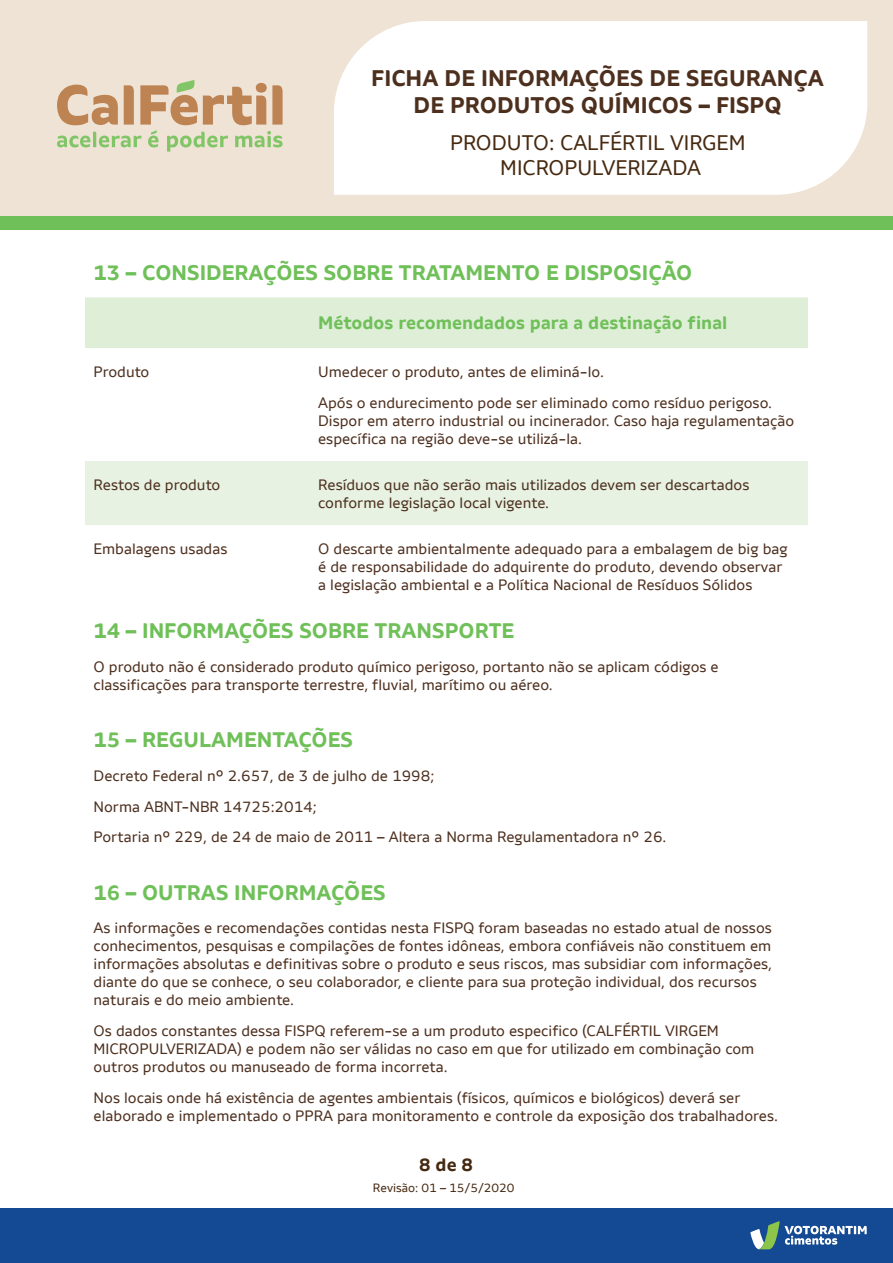
<style>
.page{position:relative;width:893px;height:1263px;background:#fff}
.page>*{position:absolute;margin:0;border:0;box-sizing:border-box;transform-origin:0 0}
.t1{font:700 22.5px/27px "Votorantim Sans";color:#4d2f1e;text-align:center}
.t2{font:700 21px "Votorantim Sans";color:#6fc059}
.t3{font:21px/25.2px "Votorantim Sans";color:#46290f;text-align:center}
.t4{font:700 18px "Votorantim Sans";color:#6fc059}
.t5{font:700 18px "Votorantim Sans";color:#452910}
.t6{font:15px/18px "Votorantim Sans";color:#4d2f1e}
.t7{font:12px "Votorantim Sans";color:#46290f}
</style>
<div class="page">
<div style="left:0;top:0;width:893px;height:216px;background:#efe3d5"></div>
<div style="left:334px;top:21px;width:533px;height:174px;background:#fff"></div>
<svg style="left:57px;top:80px;width:226px;height:72px"></svg>
<div style="left:0;top:216px;width:893px;height:14px;background:#6fc058"></div>
<div style="left:0;top:1209px;width:893px;height:54px;background:#144994"></div>
<svg style="left:750px;top:1221px;width:117px;height:28px"></svg>
<div style="left:85px;top:297px;width:723px;height:51px;background:#deeed7"></div>
<div style="left:85px;top:461px;width:723px;height:64px;background:#e7f2e2"></div>
<h1 class="t1" style="left:371px;top:65px;width:454px">FICHA DE INFORMAÇÕES DE SEGURANÇA<br>DE PRODUTOS QUÍMICOS – FISPQ</h1>
<h2 class="t3" style="left:450px;top:130px;width:297px">PRODUTO: CALFÉRTIL VIRGEM<br>MICROPULVERIZADA</h2>
<h2 class="t2" style="left:94px;top:261px;width:600px">13 – CONSIDERAÇÕES SOBRE TRATAMENTO E DISPOSIÇÃO</h2>
<p class="t4" style="left:318px;top:312px;width:411px">Métodos recomendados para a destinação final</p>
<p class="t6" style="left:94px;top:363px;width:57px">Produto</p>
<p class="t6" style="left:318px;top:357px;width:455px;line-height:30.8px">Umedecer o produto, antes de eliminá-lo.<br>Após o endurecimento pode ser eliminado como resíduo perigoso.</p>
<p class="t6" style="left:318px;top:412px;width:478px">Dispor em aterro industrial ou incinerador. Caso haja regulamentação específica na região deve-se utilizá-la.</p>
<p class="t6" style="left:94px;top:476px;width:128px">Restos de produto</p>
<p class="t6" style="left:318px;top:476px;width:433px">Resíduos que não serão mais utilizados devem ser descartados conforme legislação local vigente.</p>
<p class="t6" style="left:94px;top:540px;width:135px">Embalagens usadas</p>
<p class="t6" style="left:318px;top:540px;width:471px">O descarte ambientalmente adequado para a embalagem de big bag é de responsabilidade do adquirente do produto, devendo observar a legislação ambiental e a Política Nacional de Resíduos Sólidos</p>
<h2 class="t2" style="left:94px;top:618px;width:422px">14 – INFORMAÇÕES SOBRE TRANSPORTE</h2>
<p class="t6" style="left:94px;top:657px;width:627px">O produto não é considerado produto químico perigoso, portanto não se aplicam códigos e classificações para transporte terrestre, fluvial, marítimo ou aéreo.</p>
<h2 class="t2" style="left:94px;top:727px;width:261px">15 – REGULAMENTAÇÕES</h2>
<p class="t6" style="left:94px;top:760px;width:574px;line-height:30.8px">Decreto Federal nº 2.657, de 3 de julho de 1998;<br>Norma ABNT-NBR 14725:2014;<br>Portaria nº 229, de 24 de maio de 2011 – Altera a Norma Regulamentadora nº 26.</p>
<h2 class="t2" style="left:94px;top:880px;width:294px">16 – OUTRAS INFORMAÇÕES</h2>
<p class="t6" style="left:94px;top:919px;width:680px">As informações e recomendações contidas nesta FISPQ foram baseadas no estado atual de nossos conhecimentos, pesquisas e compilações de fontes idôneas, embora confiáveis não constituem em informações absolutas e definitivas sobre o produto e seus riscos, mas subsidiar com informações, diante do que se conhece, o seu colaborador, e cliente para sua proteção individual, dos recursos naturais e do meio ambiente.</p>
<p class="t6" style="left:94px;top:1022px;width:662px">Os dados constantes dessa FISPQ referem-se a um produto especifico (CALFÉRTIL VIRGEM<br>MICROPULVERIZADA) e podem não ser válidas no caso em que for utilizado em combinação com outros produtos ou manuseado de forma incorreta.</p>
<p class="t6" style="left:94px;top:1089px;width:686px">Nos locais onde há existência de agentes ambientais (físicos, químicos e biológicos) deverá ser elaborado e implementado o PPRA para monitoramento e controle da exposição dos trabalhadores.</p>
<p class="t5" style="left:419px;top:1154px;width:55px">8 de 8</p>
<p class="t7" style="left:373px;top:1181px;width:143px">Revisão: 01 – 15/5/2020</p>
</div>
